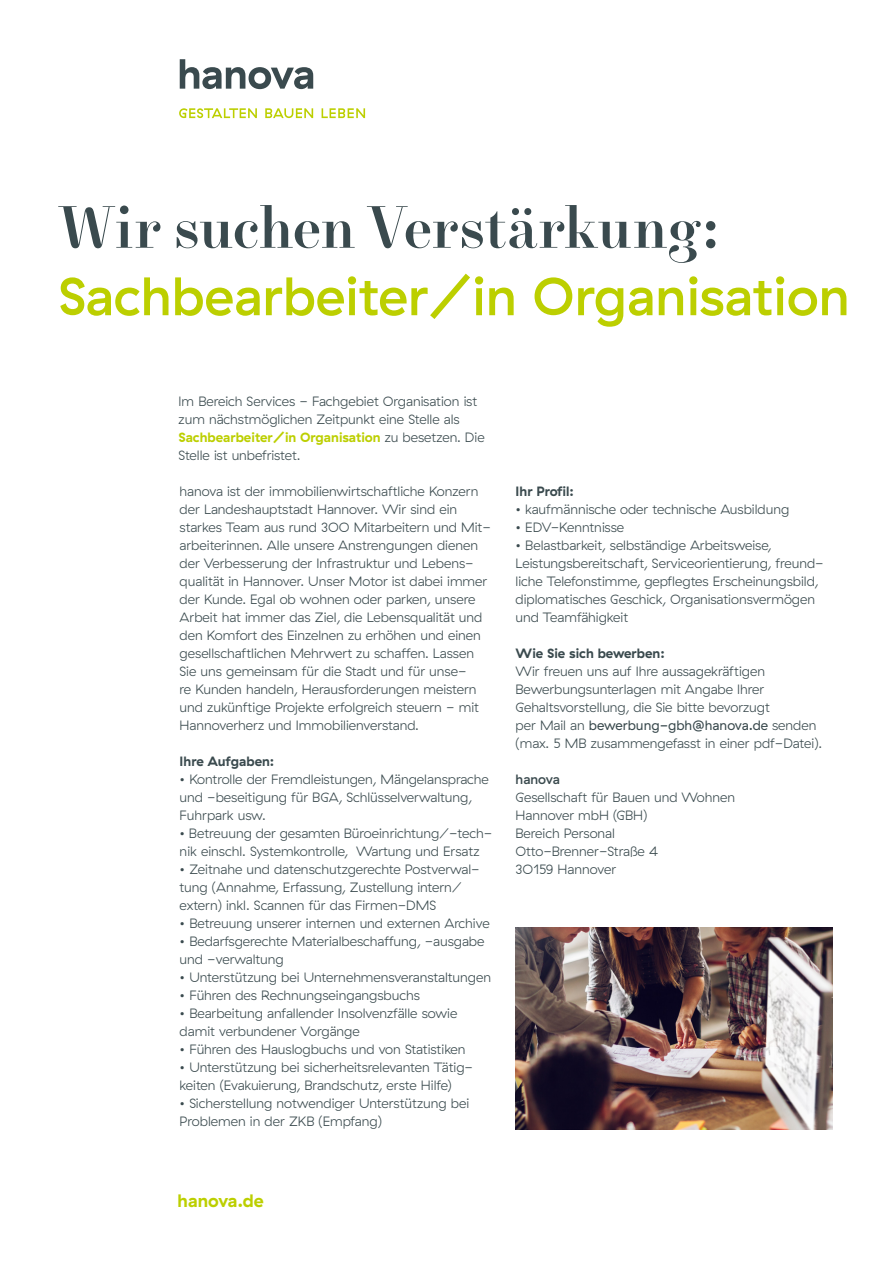
<style>
.page{position:relative;width:893px;height:1263px;background:#fff}
.page>*{position:absolute;margin:0;border:0;box-sizing:border-box;transform-origin:0 0}
.t1{font:500 60px "New Paris Headline";letter-spacing:-.01em;color:#3a4a4e}
.t2{font:500 54px "GT Haptik";color:#bccf00}
.t3{font:700 18px "GT Haptik";color:#bccf00}
.t4{font:300 13.5px/18px "GT Haptik";color:#3a4a4e}
.t5{font:700 13.5px "GT Haptik";color:#3a4a4e}
.t6{font:500 13.5px "GT Haptik";color:#3a4a4e}
.s1{font-weight:700;color:#bccf00}
.s2{font-weight:400}
</style>
<div class="page">
<svg style="left:180px;top:59px;width:133px;height:30px"></svg>
<svg style="left:179px;top:108px;width:78px;height:10px"></svg>
<svg style="left:265px;top:108px;width:48px;height:10px"></svg>
<svg style="left:322px;top:108px;width:43px;height:10px"></svg>
<img style="left:516px;top:927px;width:316px;height:202px">
<h1 class="t1" style="left:58px;top:193px;width:662px">Wir suchen Verstärkung:</h1>
<h2 class="t2" style="left:58px;top:264px;width:793px">Sachbearbeiter/in Organisation</h2>
<p class="t4" style="left:179px;top:392px;width:308px">Im Bereich Services - Fachgebiet Organisation ist zum nächstmöglichen Zeitpunkt eine Stelle als <span class="s1">Sachbearbeiter/in Organisation</span> zu besetzen. Die Stelle ist unbefristet.</p>
<p class="t4" style="left:180px;top:482px;width:313px">hanova ist der immobilienwirtschaftliche Konzern der Landeshauptstadt Hannover. Wir sind ein starkes Team aus rund 3OO Mitarbeitern und Mit&shy;arbeiterinnen. Alle unsere Anstrengungen dienen der Verbesserung der Infrastruktur und Lebens&shy;qualität in Hannover. Unser Motor ist dabei immer der Kunde. Egal ob wohnen oder parken, unsere Arbeit hat immer das Ziel, die Lebensqualität und den Komfort des Einzelnen zu erhöhen und einen gesellschaftlichen Mehrwert zu schaffen. Lassen Sie uns gemeinsam für die Stadt und für unse-<br>re Kunden handeln, Herausforderungen meistern und zukünftige Projekte erfolgreich steuern - mit Hannoverherz und Immobilienverstand.</p>
<p class="t5" style="left:180px;top:753px;width:96px">Ihre Aufgaben:</p>
<p class="t4" style="left:180px;top:770px;width:311px">• Kontrolle der Fremdleistungen, Mängelansprache und -beseitigung für BGA, Schlüsselverwaltung,<br>Fuhrpark usw.</p>
<p class="t4" style="left:180px;top:824px;width:314px">• Betreuung der gesamten Büroeinrichtung/-tech&shy;nik einschl. Systemkontrolle, Wartung und Ersatz</p>
<p class="t4" style="left:180px;top:860px;width:302px">• Zeitnahe und datenschutzgerechte Postverwal&shy;tung (Annahme, Erfassung, Zustellung intern/ extern) inkl. Scannen für das Firmen-DMS</p>
<p class="t4" style="left:180px;top:914px;width:312px">• Betreuung unserer internen und externen Archive</p>
<p class="t4" style="left:180px;top:932px;width:306px">• Bedarfsgerechte Materialbeschaffung, -ausgabe und -verwaltung</p>
<p class="t4" style="left:180px;top:968px;width:313px">• Unterstützung bei Unternehmensveranstaltungen</p>
<p class="t4" style="left:180px;top:986px;width:242px">• Führen des Rechnungseingangsbuchs</p>
<p class="t4" style="left:180px;top:1004px;width:279px">• Bearbeitung anfallender Insolvenzfälle sowie damit verbundener Vorgänge</p>
<p class="t4" style="left:180px;top:1040px;width:287px">• Führen des Hauslogbuchs und von Statistiken</p>
<p class="t4" style="left:180px;top:1058px;width:295px">• Unterstützung bei sicherheitsrelevanten Tätig&shy;keiten (Evakuierung, Brandschutz, erste Hilfe)</p>
<p class="t4" style="left:180px;top:1094px;width:291px">• Sicherstellung notwendiger Unterstützung bei<br>Problemen in der ZKB (Empfang)</p>
<p class="t5" style="left:516px;top:483px;width:60px">Ihr Profil:</p>
<p class="t4" style="left:516px;top:500px;width:275px">• kaufmännische oder technische Ausbildung</p>
<p class="t4" style="left:516px;top:518px;width:110px">• EDV-Kenntnisse</p>
<p class="t4" style="left:516px;top:536px;width:310px">• Belastbarkeit, selbständige Arbeitsweise, Leistungsbereitschaft, Serviceorientierung, freund&shy;liche Telefonstimme, gepflegtes Erscheinungsbild, diplomatisches Geschick, Organisationsvermögen und Teamfähigkeit</p>
<p class="t5" style="left:516px;top:645px;width:151px">Wie Sie sich bewerben:</p>
<p class="t4" style="left:516px;top:662px;width:308px">Wir freuen uns auf Ihre aussagekräftigen Bewerbungsunterlagen mit Angabe Ihrer Gehaltsvorstellung, die Sie bitte bevorzugt<br>per Mail an <span class="s2">bewerbung-gbh@hanova.de</span> senden (max. 5 MB zusammengefasst in einer pdf-Datei).</p>
<p class="t6" style="left:516px;top:771px;width:46px">hanova</p>
<p class="t4" style="left:516px;top:788px;width:221px">Gesellschaft für Bauen und Wohnen<br>Hannover mbH (GBH)<br>Bereich Personal<br>Otto-Brenner-Straße 4<br>3O159 Hannover</p>
<h3 class="t3" style="left:178px;top:1189px;width:88px">hanova.de</h3>
</div>
